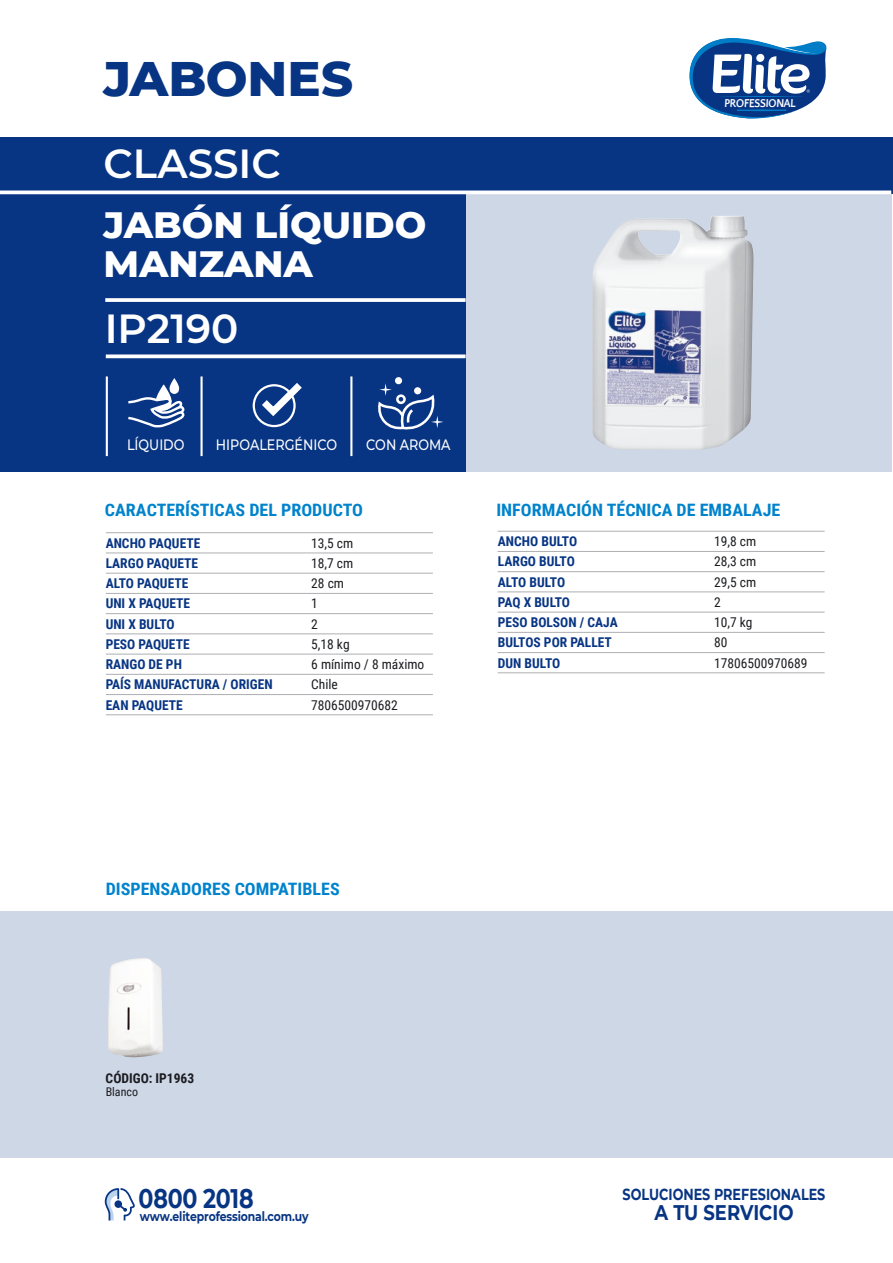
<style>
.page{position:relative;width:893px;height:1263px;background:#fff}
.page>*{position:absolute;margin:0;border:0;box-sizing:border-box;transform-origin:0 0}
.t1{font:800 49.5px "Montserrat";color:#083583}
.t2{font:600 40.5px "Montserrat";color:#fff}
.t3{font:800 37.35px/38.8px "Montserrat";color:#fff}
.t4{font:700 26.85px "Montserrat";letter-spacing:-.01em;color:#083583;scale:.82 1}
.t5{font:700 21.15px "Montserrat";color:#083583;scale:.85 1}
.t6{font:700 17.1px "Roboto Condensed";color:#0083cc;scale:1.05 1}
.t7{font:700 15.9px "Montserrat";color:#083583;scale:.8 1}
.t8{font:500 15px "Montserrat";color:#fff;scale:.85 1}
.t9{font:700 13.5px/20.2px "Roboto Condensed";color:#083583}
.t10{font:13.5px/20.2px "Roboto Condensed";color:#1b1c20}
.t11{font:700 13.5px "Roboto Condensed";color:#1b1c20}
.t12{font:700 13.05px "Montserrat";letter-spacing:-.01em;color:#083583;scale:.83 1}
.t13{font:12px "Roboto Condensed";color:#1b1c20}
.t14{font:700 11.7px "Quattrocento Sans";color:#fff;scale:.95 1}
</style>
<div class="page">
<div style="left:0;top:911px;width:892px;height:246px;background:#ced7e6"></div>
<div style="left:466px;top:138px;width:426px;height:334px;background:#ced7e6"></div>
<svg style="left:689px;top:38px;width:138px;height:81px"></svg>
<div style="left:756px;top:54px;width:8px;height:8px;background:#fff;border-radius:50%"></div>
<hr style="left:106px;top:532px;width:327px;height:1px;background:#aeafb2">
<hr style="left:106px;top:553px;width:327px;height:1px;background:#aeafb2">
<hr style="left:106px;top:573px;width:327px;height:1px;background:#aeafb2">
<hr style="left:106px;top:593px;width:327px;height:1px;background:#aeafb2">
<hr style="left:106px;top:613px;width:327px;height:1px;background:#aeafb2">
<hr style="left:106px;top:633px;width:327px;height:1px;background:#aeafb2">
<hr style="left:106px;top:654px;width:327px;height:1px;background:#aeafb2">
<hr style="left:106px;top:674px;width:327px;height:1px;background:#aeafb2">
<hr style="left:106px;top:694px;width:327px;height:1px;background:#aeafb2">
<hr style="left:106px;top:714px;width:327px;height:1px;background:#aeafb2">
<div style="left:0;top:191px;width:466px;height:281px;background:#083583"></div>
<svg style="left:106px;top:354px;width:360px;height:4px"></svg>
<svg style="left:105px;top:298px;width:361px;height:4px"></svg>
<div style="left:0;top:138px;width:893px;height:56px;background:#083583"></div>
<svg style="left:0;top:190px;width:891px;height:4px;fill:#fff"></svg>
<hr style="left:498px;top:531px;width:327px;height:1px;background:#aeafb2">
<hr style="left:498px;top:551px;width:327px;height:1px;background:#aeafb2">
<hr style="left:498px;top:571px;width:327px;height:1px;background:#aeafb2">
<hr style="left:498px;top:591px;width:327px;height:1px;background:#aeafb2">
<hr style="left:498px;top:612px;width:327px;height:1px;background:#aeafb2">
<hr style="left:498px;top:632px;width:327px;height:1px;background:#aeafb2">
<hr style="left:498px;top:652px;width:327px;height:1px;background:#aeafb2">
<hr style="left:498px;top:672px;width:327px;height:1px;background:#aeafb2">
<img style="left:592px;top:216px;width:162px;height:233px">
<hr style="left:106px;top:376px;width:2px;height:80px;background:#fff">
<hr style="left:200px;top:376px;width:3px;height:80px;background:#fff">
<hr style="left:350px;top:376px;width:2px;height:80px;background:#fff">
<div style="left:253px;top:384px;width:43px;height:43px;border:2px solid #fff;border-radius:50%"></div>
<svg style="left:255px;top:383px;width:47px;height:38px"></svg>
<svg style="left:128px;top:378px;width:57px;height:50px"></svg>
<svg style="left:378px;top:383px;width:66px;height:47px"></svg>
<div style="left:396px;top:394px;width:10px;height:10px;border:3px solid #fff;border-radius:50%"></div>
<div style="left:414px;top:387px;width:7px;height:7px;background:#fff;border-radius:50%"></div>
<div style="left:395px;top:377px;width:7px;height:7px;background:#fff;border-radius:50%"></div>
<svg style="left:105px;top:1188px;width:30px;height:32px"></svg>
<img style="left:108px;top:958px;width:55px;height:99px">
<h1 class="t1" style="left:103px;top:42px;width:251px">JABONES</h1>
<h2 class="t2" style="left:103px;top:135px;width:179px">CLASSIC</h2>
<h3 class="t3" style="left:103px;top:204px;width:324px">JABÓN LÍQUIDO<br>MANZANA</h3>
<h2 class="t2" style="left:105px;top:299px;width:135px">IP2190</h2>
<p class="t8" style="left:127px;top:434px;width:69px">LÍQUIDO</p>
<p class="t8" style="left:216px;top:434px;width:144px">HIPOALERGÉNICO</p>
<p class="t8" style="left:366px;top:434px;width:101px">CON AROMA</p>
<p class="t6" style="left:105px;top:498px;width:247px">CARACTERÍSTICAS DEL PRODUCTO</p>
<p class="t9" style="left:106px;top:532px;width:168px">ANCHO PAQUETE<br>LARGO PAQUETE<br>ALTO PAQUETE<br>UNI X PAQUETE<br>UNI X BULTO<br>PESO PAQUETE<br>RANGO DE PH<br>PAÍS MANUFACTURA / ORIGEN<br>EAN PAQUETE</p>
<p class="t10" style="left:311px;top:532px;width:115px">13,5 cm<br>18,7 cm<br>28 cm<br>1<br>2<br>5,18 kg<br>6 mínimo / 8 máximo<br>Chile<br>7806500970682</p>
<p class="t14" style="left:724px;top:97px;width:78px">PROFESSIONAL</p>
<p class="t6" style="left:496px;top:498px;width:272px">INFORMACIÓN TÉCNICA DE EMBALAJE</p>
<p class="t9" style="left:498px;top:531px;width:121px">ANCHO BULTO<br>LARGO BULTO<br>ALTO BULTO<br>PAQ X BULTO<br>PESO BOLSON / CAJA<br>BULTOS POR PALLET<br>DUN BULTO</p>
<p class="t10" style="left:714px;top:531px;width:95px">19,8 cm<br>28,3 cm<br>29,5 cm<br>2<br>10,7 kg<br>80<br>17806500970689</p>
<p class="t6" style="left:106px;top:877px;width:224px">DISPENSADORES COMPATIBLES</p>
<p class="t11" style="left:106px;top:1069px;width:90px">CÓDIGO: IP1963</p>
<p class="t13" style="left:106px;top:1084px;width:34px">Blanco</p>
<h3 class="t4" style="left:139px;top:1179px;width:142px">0800 2018</h3>
<p class="t12" style="left:140px;top:1206px;width:205px">www.eliteprofessional.com.uy</p>
<p class="t7" style="left:623px;top:1183px;width:255px">SOLUCIONES PREFESIONALES</p>
<h3 class="t5" style="left:654px;top:1197px;width:165px">A TU SERVICIO</h3>
</div>
